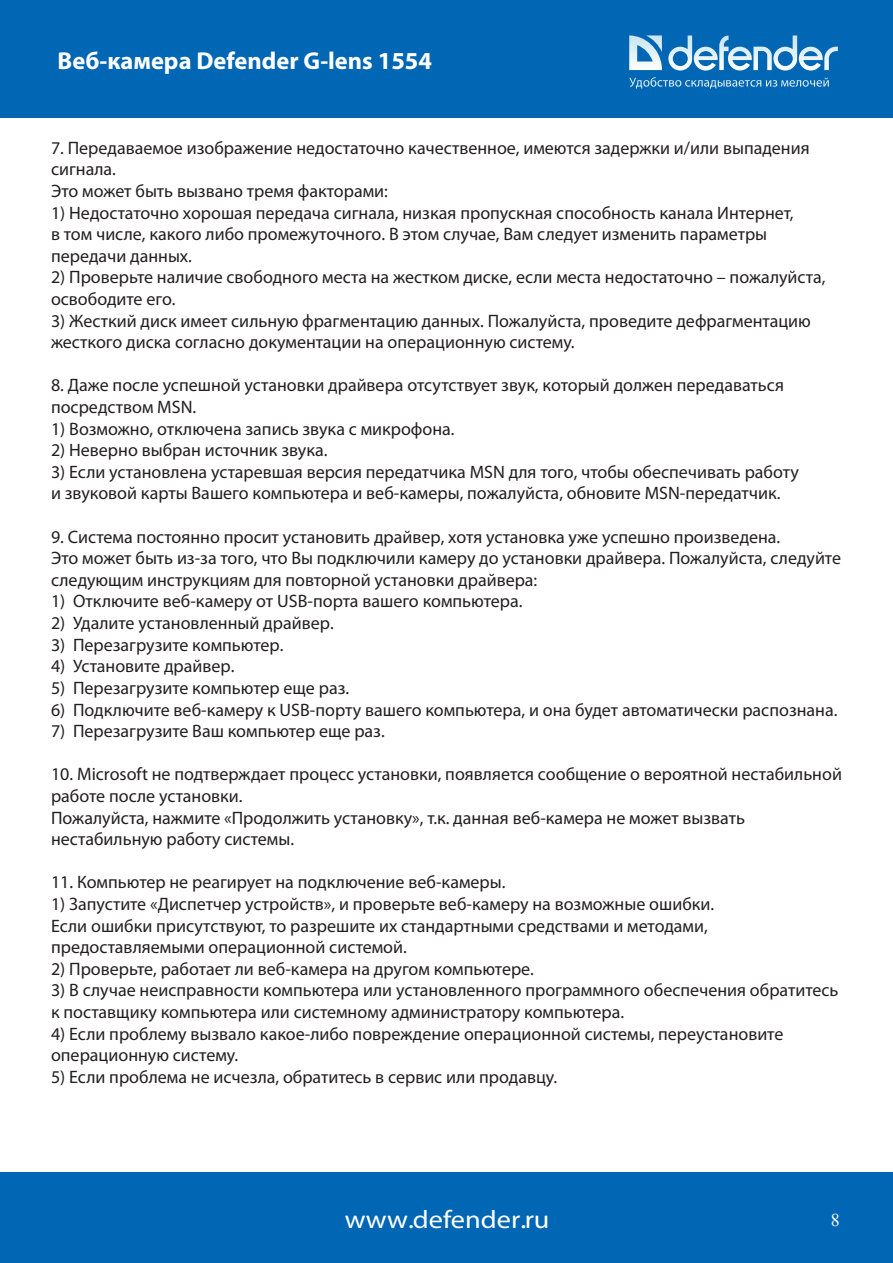
<style>
.page{position:relative;width:893px;height:1263px;background:#fff}
.page>*{position:absolute;margin:0;border:0;box-sizing:border-box;transform-origin:0 0}
.t1{font:25.35px "Myriad Pro";color:#fff;scale:1.12 1}
.t2{font:700 24.45px "Myriad Pro";color:#fff}
.t3{font:18px/21.6px "Myriad Pro";color:#231f20}
.t4{font:18px "Times New Roman";color:#fff}
</style>
<div class="page">
<div style="left:0;top:0;width:893px;height:118px;background:#0166b3"></div>
<div style="left:0;top:1172px;width:893px;height:91px;background:#0166b3"></div>
<svg style="left:668px;top:35px;width:170px;height:36px"></svg>
<svg style="left:629px;top:35px;width:33px;height:35px"></svg>
<svg style="left:629px;top:77px;width:199px;height:10px"></svg>
<h2 class="t2" style="left:58px;top:45px;width:376px">Beб-камера Defender G-lens 1554</h2>
<p class="t3" style="left:51px;top:137px;width:760px">7. Передаваемое изображение недостаточно качественное, имеются задержки и/или выпадения сигнала.</p>
<p class="t3" style="left:51px;top:180px;width:338px">Это может быть вызвано тремя факторами:</p>
<p class="t3" style="left:51px;top:201px;width:744px">1) Недостаточно хорошая передача сигнала, низкая пропускная способность канала Интернет,</p>
<p class="t3" style="left:51px;top:223px;width:718px">в том числе, какого либо промежуточного. В этом случае, Вам следует изменить параметры передачи данных.</p>
<p class="t3" style="left:51px;top:266px;width:776px">2) Проверьте наличие свободного места на жестком диске, если места недостаточно – пожалуйста, освободите его.</p>
<p class="t3" style="left:51px;top:309px;width:761px">3) Жесткий диск имеет сильную фрагментацию данных. Пожалуйста, проведите дефрагментацию жесткого диска согласно документации на операционную систему.</p>
<p class="t3" style="left:51px;top:374px;width:734px">8. Даже после успешной установки драйвера отсутствует звук, который должен передаваться посредством MSN.</p>
<p class="t3" style="left:51px;top:417px;width:405px">1) Возможно, отключена запись звука с микрофона.</p>
<p class="t3" style="left:51px;top:439px;width:278px">2) Неверно выбран источник звука.</p>
<p class="t3" style="left:51px;top:461px;width:749px">3) Если установлена устаревшая версия передатчика MSN для того, чтобы обеспечивать работу</p>
<p class="t3" style="left:51px;top:482px;width:731px">и звуковой карты Вашего компьютера и веб-камеры, пожалуйста, обновите MSN-передатчик.</p>
<p class="t3" style="left:51px;top:525px;width:731px">9. Система постоянно просит установить драйвер, хотя установка уже успешно произведена.</p>
<p class="t3" style="left:51px;top:547px;width:791px">Это может быть из-за того, что Вы подключили камеру до установки драйвера. Пожалуйста, следуйте следующим инструкциям для повторной установки драйвера:</p>
<p class="t3" style="left:51px;top:590px;width:473px">1) Отключите веб-камеру от USB-порта вашего компьютера.</p>
<p class="t3" style="left:51px;top:612px;width:284px">2) Удалите установленный драйвер.</p>
<p class="t3" style="left:51px;top:633px;width:234px">3) Перезагрузите компьютер.</p>
<p class="t3" style="left:51px;top:655px;width:185px">4) Установите драйвер.</p>
<p class="t3" style="left:51px;top:677px;width:300px">5) Перезагрузите компьютер еще раз.</p>
<p class="t3" style="left:51px;top:698px;width:788px">6) Подключите веб-камеру к USB-порту вашего компьютера, и она будет автоматически распознана.</p>
<p class="t3" style="left:51px;top:720px;width:335px">7) Перезагрузите Ваш компьютер еще раз.</p>
<p class="t3" style="left:51px;top:763px;width:792px">10. Microsoft не подтверждает процесс установки, появляется сообщение о вероятной нестабильной работе после установки.</p>
<p class="t3" style="left:51px;top:806px;width:695px">Пожалуйста, нажмите «Продолжить установку», т.к. данная веб-камера не может вызвать нестабильную работу системы.</p>
<p class="t3" style="left:51px;top:871px;width:456px">11. Компьютер не реагирует на подключение веб-камеры.</p>
<p class="t3" style="left:51px;top:893px;width:665px">1) Запустите «Диспетчер устройств», и проверьте веб-камеру на возможные ошибки.</p>
<p class="t3" style="left:51px;top:914px;width:658px">Если ошибки присутствуют, то разрешите их стандартными средствами и методами, предоставляемыми операционной системой.</p>
<p class="t3" style="left:51px;top:957px;width:484px">2) Проверьте, работает ли веб-камера на другом компьютере.</p>
<p class="t3" style="left:51px;top:979px;width:789px">3) В случае неисправности компьютера или установленного программного обеспечения обратитесь к поставщику компьютера или системному администратору компьютера.</p>
<p class="t3" style="left:51px;top:1022px;width:734px">4) Если проблему вызвало какое-либо повреждение операционной системы, переустановите операционную систему.</p>
<p class="t3" style="left:51px;top:1065px;width:508px">5) Если проблема не исчезла, обратитесь в сервис или продавцу.</p>
<h1 class="t1" style="left:345px;top:1203px;width:184px">www.defender.ru</h1>
<p class="t4" style="left:831px;top:1207px;width:10px">8</p>
</div>
